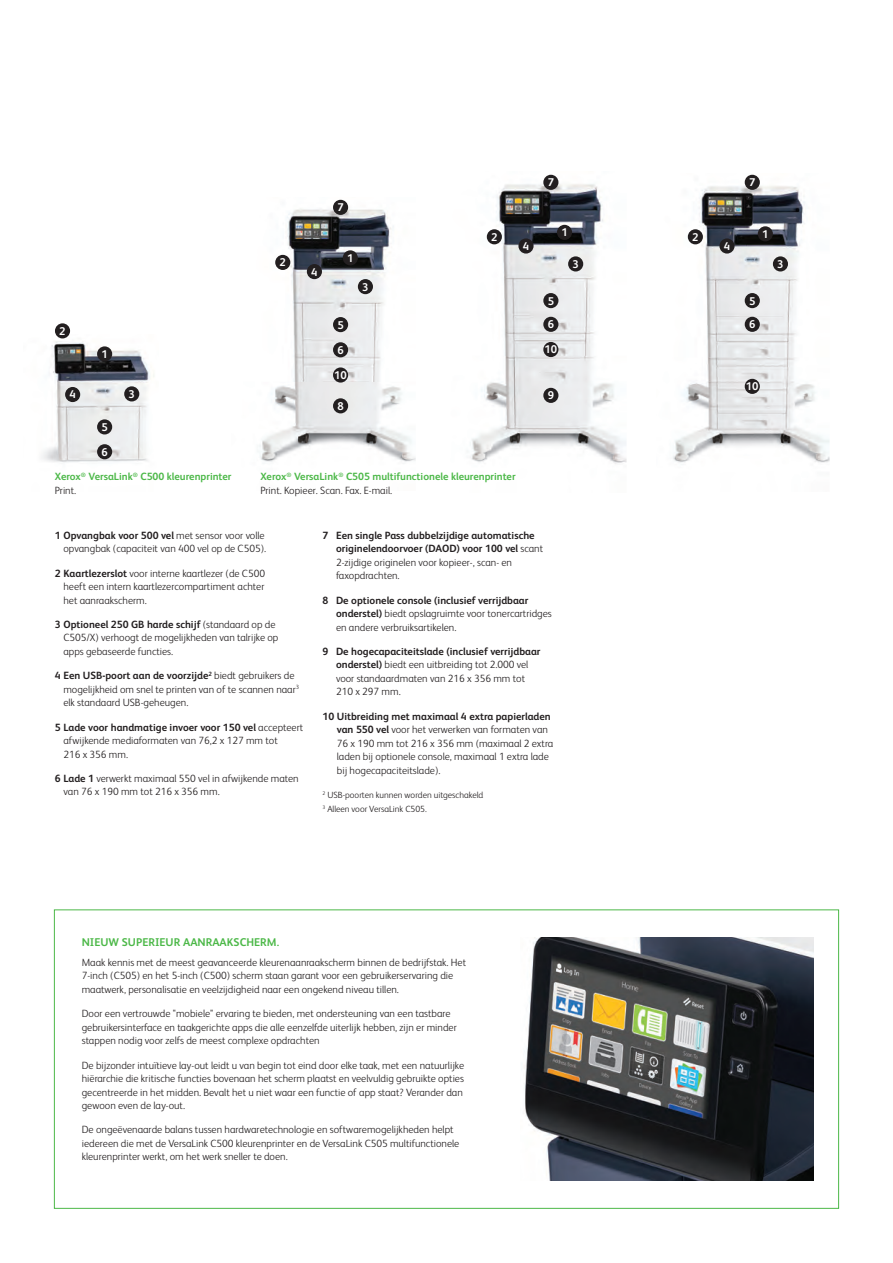
<style>
.page{position:relative;width:893px;height:1263px;background:#fff}
.page>*{position:absolute;margin:0;border:0;box-sizing:border-box;transform-origin:0 0}
.t1{font:700 11.25px "Xerox Sans";color:#fff}
.t2{font:700 11.25px "Xerox Sans";color:#4cb848}
.t3{font:300 10.5px/13.5px "Xerox Sans";color:#231f20}
.t4{font:700 10.5px/13.5px "Xerox Sans";color:#231f20}
.t5{font:700 10.5px/13.5px "Xerox Sans";color:#4cb848}
.t6{font:300 9px/13.5px "Xerox Sans";color:#231f20}
.s1{font-weight:300;color:#231f20}
.s2{font-weight:700}
.s3{font-weight:300}
</style>
<div class="page">
<img style="left:524px;top:937px;width:289px;height:244px">
<img style="left:41px;top:334px;width:113px;height:129px">
<img style="left:259px;top:199px;width:157px;height:263px">
<img style="left:470px;top:174px;width:360px;height:290px">
<div style="left:97px;top:346px;width:15px;height:15px;background:#231f20;border-radius:50%"></div>
<div style="left:97px;top:419px;width:15px;height:15px;background:#231f20;border-radius:50%"></div>
<div style="left:773px;top:256px;width:15px;height:15px;background:#231f20;border-radius:50%"></div>
<div style="left:568px;top:256px;width:15px;height:15px;background:#231f20;border-radius:50%"></div>
<div style="left:358px;top:279px;width:15px;height:15px;background:#231f20;border-radius:50%"></div>
<div style="left:124px;top:386px;width:15px;height:15px;background:#231f20;border-radius:50%"></div>
<div style="left:333px;top:367px;width:15px;height:16px;background:#231f20;border-radius:50%"></div>
<div style="left:543px;top:342px;width:15px;height:15px;background:#231f20;border-radius:50%"></div>
<div style="left:333px;top:342px;width:15px;height:15px;background:#231f20;border-radius:50%"></div>
<div style="left:543px;top:317px;width:15px;height:15px;background:#231f20;border-radius:50%"></div>
<div style="left:745px;top:317px;width:15px;height:15px;background:#231f20;border-radius:50%"></div>
<div style="left:333px;top:317px;width:15px;height:15px;background:#231f20;border-radius:50%"></div>
<div style="left:543px;top:293px;width:15px;height:15px;background:#231f20;border-radius:50%"></div>
<div style="left:745px;top:293px;width:15px;height:15px;background:#231f20;border-radius:50%"></div>
<div style="left:333px;top:200px;width:15px;height:15px;background:#231f20;border-radius:50%"></div>
<div style="left:543px;top:175px;width:15px;height:15px;background:#231f20;border-radius:50%"></div>
<div style="left:745px;top:175px;width:15px;height:15px;background:#231f20;border-radius:50%"></div>
<div style="left:343px;top:250px;width:15px;height:15px;background:#231f20;border-radius:50%"></div>
<div style="left:557px;top:225px;width:15px;height:15px;background:#231f20;border-radius:50%"></div>
<div style="left:758px;top:226px;width:15px;height:15px;background:#231f20;border-radius:50%"></div>
<div style="left:719px;top:238px;width:16px;height:16px;background:#231f20;border-radius:50%"></div>
<div style="left:518px;top:238px;width:16px;height:16px;background:#231f20;border-radius:50%"></div>
<div style="left:307px;top:264px;width:15px;height:15px;background:#231f20;border-radius:50%"></div>
<div style="left:688px;top:229px;width:15px;height:15px;background:#231f20;border-radius:50%"></div>
<div style="left:487px;top:229px;width:15px;height:15px;background:#231f20;border-radius:50%"></div>
<div style="left:275px;top:255px;width:15px;height:15px;background:#231f20;border-radius:50%"></div>
<div style="left:55px;top:323px;width:15px;height:15px;background:#231f20;border-radius:50%"></div>
<div style="left:97px;top:444px;width:15px;height:15px;background:#231f20;border-radius:50%"></div>
<div style="left:333px;top:398px;width:15px;height:15px;background:#231f20;border-radius:50%"></div>
<div style="left:543px;top:388px;width:15px;height:15px;background:#231f20;border-radius:50%"></div>
<div style="left:745px;top:379px;width:15px;height:15px;background:#231f20;border-radius:50%"></div>
<div style="left:65px;top:387px;width:15px;height:15px;background:#231f20;border-radius:50%"></div>
<p class="t1" style="left:59px;top:323px;width:8px">2</p>
<p class="t1" style="left:69px;top:387px;width:8px">4</p>
<p class="t1" style="left:101px;top:346px;width:8px">1</p>
<p class="t1" style="left:101px;top:419px;width:8px">5</p>
<p class="t1" style="left:101px;top:444px;width:8px">6</p>
<p class="t1" style="left:129px;top:386px;width:8px">3</p>
<p class="t1" style="left:280px;top:255px;width:8px">2</p>
<p class="t1" style="left:311px;top:264px;width:8px">4</p>
<p class="t1" style="left:337px;top:200px;width:8px">7</p>
<p class="t1" style="left:347px;top:250px;width:8px">1</p>
<p class="t1" style="left:362px;top:279px;width:8px">3</p>
<p class="t1" style="left:548px;top:175px;width:8px">7</p>
<p class="t1" style="left:749px;top:175px;width:8px">7</p>
<p class="t1" style="left:561px;top:225px;width:8px">1</p>
<p class="t1" style="left:762px;top:226px;width:8px">1</p>
<p class="t1" style="left:491px;top:229px;width:8px">2</p>
<p class="t1" style="left:692px;top:229px;width:8px">2</p>
<p class="t1" style="left:523px;top:238px;width:8px">4</p>
<p class="t1" style="left:724px;top:238px;width:8px">4</p>
<p class="t1" style="left:572px;top:256px;width:8px">3</p>
<p class="t1" style="left:777px;top:256px;width:8px">3</p>
<p class="t1" style="left:548px;top:293px;width:8px">5</p>
<p class="t1" style="left:749px;top:293px;width:8px">5</p>
<p class="t1" style="left:337px;top:317px;width:8px">5</p>
<p class="t1" style="left:548px;top:317px;width:8px">6</p>
<p class="t1" style="left:749px;top:317px;width:8px">6</p>
<p class="t1" style="left:337px;top:342px;width:8px">6</p>
<p class="t1" style="left:545px;top:342px;width:14px">10</p>
<p class="t1" style="left:334px;top:367px;width:14px">10</p>
<p class="t1" style="left:337px;top:398px;width:8px">8</p>
<p class="t1" style="left:548px;top:388px;width:8px">9</p>
<p class="t1" style="left:746px;top:379px;width:14px">10</p>
<p class="t5" style="left:55px;top:469px;width:178px">Xerox<sup>®</sup> VersaLink<sup>®</sup> C500 kleurenprinter<br><span class="s1">Print.</span></p>
<p class="t5" style="left:261px;top:469px;width:257px">Xerox<sup>®</sup> VersaLink<sup>®</sup> C505 multifunctionele kleurenprinter<br><span class="s1">Print. Kopieer. Scan. Fax. E-mail.</span></p>
<p class="t3" style="left:55px;top:528px;width:213px;text-align:right"><span class="s2">1 Opvangbak voor 500 vel</span> met sensor voor volle opvangbak (capaciteit van 400 vel op de C505).</p>
<p class="t3" style="left:63px;top:566px;width:203px;text-align:justify;text-indent:-8px"><span class="s2">2 Kaartlezerslot</span> voor interne kaartlezer (de C500 heeft een intern kaartlezercompartiment achter het aanraakscherm.</p>
<p class="t3" style="left:63px;top:617px;width:217px;text-indent:-8px"><span class="s2">3 Optioneel 250 GB harde schijf</span> (standaard op de<br>C505/X) verhoogt de mogelijkheden van talrijke op apps gebaseerde functies.</p>
<p class="t3" style="left:63px;top:668px;width:237px;text-indent:-8px"><span class="s2">4 Een USB-poort aan de voorzijde</span><sup>2</sup> biedt gebruikers de mogelijkheid om snel te printen van of te scannen naar<sup>3 </sup>elk standaard USB-geheugen.</p>
<p class="t3" style="left:63px;top:720px;width:241px;text-indent:-8px"><span class="s2">5 Lade voor handmatige invoer voor 150 vel</span> accepteert afwijkende mediaformaten van 76,2 x 127 mm tot<br>216 x 356 mm.</p>
<p class="t3" style="left:63px;top:771px;width:237px;text-indent:-8px"><span class="s2">6 Lade 1</span> verwerkt maximaal 550 vel in afwijkende maten van 76 x 190 mm tot 216 x 356 mm.</p>
<p class="t4" style="left:336px;top:528px;width:209px;text-indent:-14px">7 Een single Pass dubbelzijdige automatische originelendoorvoer (DAOD) voor 100 vel <span class="s3">scant 2-zijdige originelen voor kopieer-, scan- en faxopdrachten.</span></p>
<p class="t3" style="left:336px;top:593px;width:217px;text-indent:-14px"><span class="s2">8 De optionele console (inclusief verrijdbaar onderstel)</span> biedt opslagruimte voor tonercartridges en andere verbruiksartikelen.</p>
<p class="t3" style="left:336px;top:644px;width:206px;text-indent:-14px"><span class="s2">9 De hogecapaciteitslade (inclusief verrijdbaar onderstel)</span> biedt een uitbreiding tot 2.000 vel voor standaardmaten van 216 x 356 mm tot 210 x 297 mm.</p>
<p class="t3" style="left:337px;top:709px;width:218px;text-indent:-14px"><span class="s2">10 Uitbreiding met maximaal 4 extra papierladen van 550 vel</span> voor het verwerken van formaten van 76 x 190 mm tot 216 x 356 mm (maximaal 2 extra laden bij optionele console, maximaal 1 extra lade bij hogecapaciteitslade).</p>
<p class="t6" style="left:322px;top:788px;width:162px"><sup>2</sup> USB-poorten kunnen worden uitgeschakeld<br><sup>3</sup> Alleen voor VersaLink C505.</p>
<p class="t2" style="left:82px;top:934px;width:199px">NIEUW SUPERIEUR AANRAAKSCHERM.</p>
<p class="t3" style="left:82px;top:955px;width:386px">Maak kennis met de meest geavanceerde kleurenaanraakscherm binnen de bedrijfstak. Het<br>7-inch (C505) en het 5-inch (C500) scherm staan garant voor een gebruikerservaring die maatwerk, personalisatie en veelzijdigheid naar een ongekend niveau tillen.</p>
<p class="t3" style="left:82px;top:1006px;width:377px">Door een vertrouwde "mobiele" ervaring te bieden, met ondersteuning van een tastbare gebruikersinterface en taakgerichte apps die alle eenzelfde uiterlijk hebben, zijn er minder stappen nodig voor zelfs de meest complexe opdrachten</p>
<p class="t3" style="left:82px;top:1058px;width:384px;text-align:justify">De bijzonder intuïtieve lay-out leidt u van begin tot eind door elke taak, met een natuurlijke hiërarchie die kritische functies bovenaan het scherm plaatst en veelvuldig gebruikte opties gecentreerde in het midden. Bevalt het u niet waar een functie of app staat? Verander dan gewoon even de lay-out.</p>
<p class="t3" style="left:82px;top:1122px;width:379px">De ongeëvenaarde balans tussen hardwaretechnologie en softwaremogelijkheden helpt iedereen die met de VersaLink C500 kleurenprinter en de VersaLink C505 multifunctionele kleurenprinter werkt, om het werk sneller te doen.</p>
</div>
